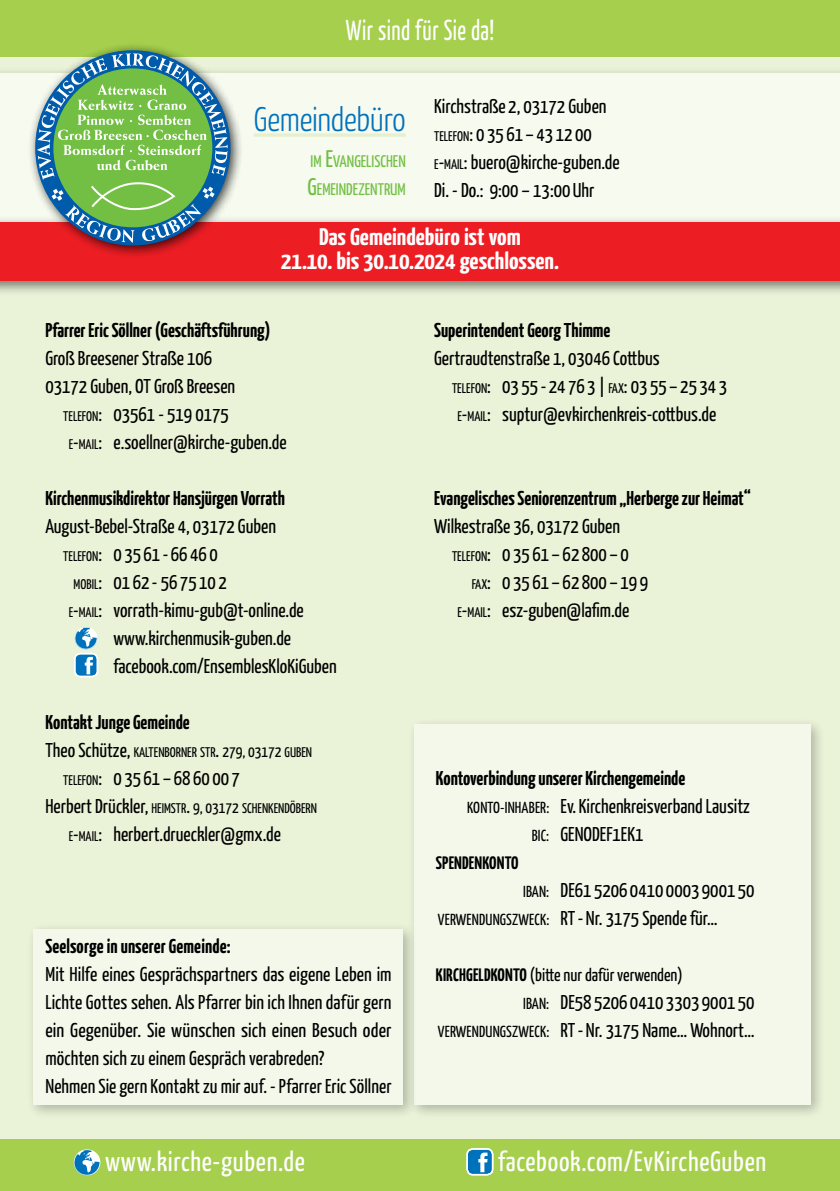
<style>
.page{position:relative;width:840px;height:1191px;background:#fff}
.page>*{position:absolute;margin:0;border:0;box-sizing:border-box;transform-origin:0 0}
.t1{font:300 34px "Yanone Kaffeesatz";letter-spacing:-.01em;color:#0072bc}
.t2{font:28.8px "Yanone Kaffeesatz";letter-spacing:.02em;color:#fff;scale:.83 1}
.t3{font:28px "Yanone Kaffeesatz";letter-spacing:.025em;color:#fff}
.t4{font:700 24px/24px "Yanone Kaffeesatz";color:#fff;text-align:center;scale:1.1 1}
.t5{font:20px/28px "Yanone Kaffeesatz";color:#000}
.t6{font:700 20px "Yanone Kaffeesatz";color:#000}
.t7{font:700 18px "Yanone Kaffeesatz";color:#000}
.t8{font:18px "Yanone Kaffeesatz";color:#000}
.t9{font:16.8px/28px "Yanone Kaffeesatz";color:#72bf44}
.t10{font:16px "Yanone Kaffeesatz";letter-spacing:.01em;color:#000}
.t11{font:14px "Yanone Kaffeesatz";color:#000}
.s1{font-size:14px}
.s2{font-style:inherit}
.s3{font-size:24px}
.s4{font-size:20px}
.s5{font-size:16px}
</style>
<div class="page">
<div style="left:0;top:0;width:839px;height:1191px;background:#eaf3d8"></div>
<div style="left:0;top:0;width:839px;height:57px;background:#a5cf4d"></div>
<svg style="left:75px;top:627px;width:22px;height:22px"></svg>
<div style="left:75px;top:653px;width:22px;height:23px;background:#0072bc;border-radius:6px"></div>
<svg style="left:85px;top:657px;width:8px;height:17px"></svg>
<div style="left:74px;top:653px;width:24px;height:24px;border:2px solid #fff;border-radius:6px"></div>
<div style="left:0;top:1139px;width:839px;height:52px;background:#a5cf4d"></div>
<svg style="left:74px;top:1149px;width:26px;height:26px"></svg>
<div style="left:467px;top:1149px;width:25px;height:25px;background:#0072bc;border-radius:6px"></div>
<svg style="left:478px;top:1152px;width:9px;height:20px"></svg>
<div style="left:466px;top:1148px;width:27px;height:27px;border:2px solid #fff;border-radius:6px"></div>
<div style="left:0;top:66px;width:839px;height:171px;background:#e4edd3"></div>
<div style="left:0;top:73px;width:839px;height:149px;background:#f6faef"></div>
<div style="left:407px;top:717px;width:418px;height:403px;background:#000;opacity:.5"></div>
<div style="left:414px;top:724px;width:396px;height:380px;background:#f4f8eb"></div>
<div style="left:0;top:215px;width:839px;height:81px;background:#000;opacity:.5"></div>
<div style="left:0;top:222px;width:839px;height:59px;background:#ed1d24"></div>
<hr style="left:254px;top:133px;width:151px;height:4px;background:#e6f0d0">
<div style="left:27px;top:42px;width:217px;height:217px;background:#000;opacity:.75"></div>
<svg style="left:35px;top:50px;width:195px;height:195px"></svg>
<div style="left:26px;top:922px;width:392px;height:198px;background:#000;opacity:.5"></div>
<div style="left:33px;top:929px;width:370px;height:176px;background:#f4f8eb"></div>
<h2 class="t2" style="left:345px;top:13px;width:180px">Wir sind für Sie da!</h2>
<p class="t5" style="left:434px;top:92px;width:187px">Kirchstraße 2, 03172 Guben<br><span class="s1">TELEFON</span><span class="s2">:</span> 0 35 61 – 43 12 00<br><span class="s1">E</span><span class="s2">-</span><span class="s1">MAIL</span><span class="s2">:</span> buero@kirche-guben.de<br>Di. - Do.: 9:00 – 13:00 Uhr</p>
<h1 class="t1" style="left:254px;top:99px;width:153px">Gemeindebüro</h1>
<p class="t9" style="left:307px;top:147px;width:100px">IM <span class="s3">E</span>VANGELISCHEN<br><span class="s3">G</span>EMEINDEZENTRUM</p>
<p class="t4" style="left:281px;top:225px;width:254px">Das Gemeindebüro ist vom<br>21.10. bis 30.10.2024 geschlossen.</p>
<p class="t6" style="left:45px;top:318px;width:227px">Pfarrer Eric Söllner (Geschäftsführung)</p>
<p class="t5" style="left:45px;top:344px;width:191px">Groß Breesener Straße 106<br>03172 Guben, OT Groß Breesen</p>
<p class="t11" style="left:63px;top:408px;width:167px">TELEFON <span class="s4">: 03561 -</span> <span class="s4">519 0175</span></p>
<p class="t5" style="left:69px;top:428px;width:219px"><span class="s1">E</span><span class="s2">-</span><span class="s1">MAIL</span>: e.soellner@kirche-guben.de</p>
<p class="t6" style="left:45px;top:486px;width:241px">Kirchenmusikdirektor Hansjürgen Vorrath</p>
<p class="t5" style="left:45px;top:512px;width:232px">August-Bebel-Straße 4, 03172 Guben</p>
<p class="t5" style="left:63px;top:540px;width:156px"><span class="s1">TELEFON</span><span class="s2">:</span> 0 35 61 - 66 46 0</p>
<p class="t5" style="left:74px;top:568px;width:155px"><span class="s1">MOBIL</span><span class="s2">:</span> 01 62 - 56 75 10 2</p>
<p class="t5" style="left:69px;top:596px;width:236px"><span class="s1">E</span><span class="s2">-</span><span class="s1">MAIL</span><span class="s2">:</span> vorrath-kimu-gub@t-online.de</p>
<p class="t5" style="left:113px;top:624px;width:179px">www.kirchenmusik-guben.de</p>
<p class="t5" style="left:113px;top:652px;width:224px">facebook.com/EnsemblesKloKiGuben</p>
<p class="t6" style="left:45px;top:710px;width:146px">Kontakt Junge Gemeinde</p>
<p class="t11" style="left:45px;top:744px;width:267px"><span class="s4">Theo Schütze,</span> KALTENBORNER STR<span class="s4">.</span> <span class="s5">279, 03172</span> GUBEN</p>
<p class="t5" style="left:63px;top:764px;width:178px"><span class="s1">TELEFON</span><span class="s2">:</span> 0 35 61 – 68 60 00 7</p>
<p class="t11" style="left:45px;top:800px;width:272px"><span class="s4">Herbert Drückler,</span> HEIMSTR<span class="s4">.</span> <span class="s5">9, 03172</span> SCHENKENDÖBERN</p>
<p class="t5" style="left:69px;top:820px;width:213px"><span class="s1">E</span><span class="s2">-</span><span class="s1">MAIL</span><span class="s2">:</span> herbert.drueckler@gmx.de</p>
<p class="t6" style="left:45px;top:934px;width:186px">Seelsorge in unserer Gemeinde:</p>
<p class="t5" style="left:45px;top:960px;width:347px">Mit Hilfe eines Gesprächspartners das eigene Leben im Lichte Gottes sehen. Als Pfarrer bin ich Ihnen dafür gern ein Gegenüber. Sie wünschen sich einen Besuch oder möchten sich zu einem Gespräch verabreden?<br>Nehmen Sie gern Kontakt zu mir auf. - Pfarrer Eric Söllner</p>
<p class="t6" style="left:434px;top:318px;width:178px">Superintendent Georg Thimme</p>
<p class="t5" style="left:452px;top:344px;width:276px;text-indent:-18px">Gertraudtenstraße 1, 03046 Cottbus<br><span class="s1">TELEFON</span><span class="s2">:</span> 03 55 - 24 76 3 | <span class="s1">FAX</span><span class="s2">:</span> 03 55 – 25 34 3<br><span class="s1">E</span><span class="s2">-</span><span class="s1">MAIL</span><span class="s2">:</span> suptur@evkirchenkreis-cottbus.de</p>
<p class="t6" style="left:434px;top:486px;width:318px">Evangelisches Seniorenzentrum „Herberge zur Heimat“</p>
<p class="t5" style="left:434px;top:512px;width:187px">Wilkestraße 36, 03172 Guben</p>
<p class="t5" style="left:452px;top:540px;width:178px"><span class="s1">TELEFON</span><span class="s2">:</span> 0 35 61 – 62 800 – 0</p>
<p class="t5" style="left:471px;top:568px;width:178px"><span class="s1">FAX</span><span class="s2">:</span> 0 35 61 – 62 800 – 19 9</p>
<p class="t5" style="left:457px;top:596px;width:173px"><span class="s1">E</span><span class="s2">-</span><span class="s1">MAIL</span><span class="s2">:</span> esz-guben@lafim.de</p>
<p class="t6" style="left:435px;top:766px;width:251px">Kontoverbindung unserer Kirchengemeinde</p>
<p class="t10" style="left:467px;top:798px;width:14px">Konto</p>
<p class="t10" style="left:500px;top:798px;width:15px">-Inhaber</p>
<p class="t5" style="left:531px;top:792px;width:219px;text-indent:15px"><span class="s5">:</span> Ev.Kirchenkreisverband Lausitz<br><span class="s5">BIC:</span> GENODEF1EK1</p>
<p class="t7" style="left:435px;top:852px;width:15px">Spendenkonto</p>
<p class="t5" style="left:523px;top:876px;width:233px"><span class="s5">IBAN:</span> DE61 5206 0410 0003 9001 50</p>
<p class="t10" style="left:437px;top:910px;width:15px">Verwendungszweck</p>
<p class="t5" style="left:546px;top:904px;width:173px"><span class="s5">:</span> RT- Nr. 3175 Spende für…</p>
<p class="t7" style="left:435px;top:964px;width:15px">Kirchgeldkonto</p>
<p class="t8" style="left:529px;top:964px;width:154px">(bitte nur dafür verwenden)</p>
<p class="t5" style="left:523px;top:988px;width:233px"><span class="s5">IBAN:</span> DE58 5206 0410 3303 9001 50</p>
<p class="t10" style="left:437px;top:1022px;width:15px">Verwendungszweck</p>
<p class="t5" style="left:546px;top:1016px;width:209px"><span class="s5">:</span> RT- Nr. 3175 Name… Wohnort…</p>
<h3 class="t3" style="left:105px;top:1144px;width:201px">www.kirche-guben.de</h3>
<h3 class="t3" style="left:498px;top:1144px;width:269px">facebook.com/EvKircheGuben</h3>
</div>
